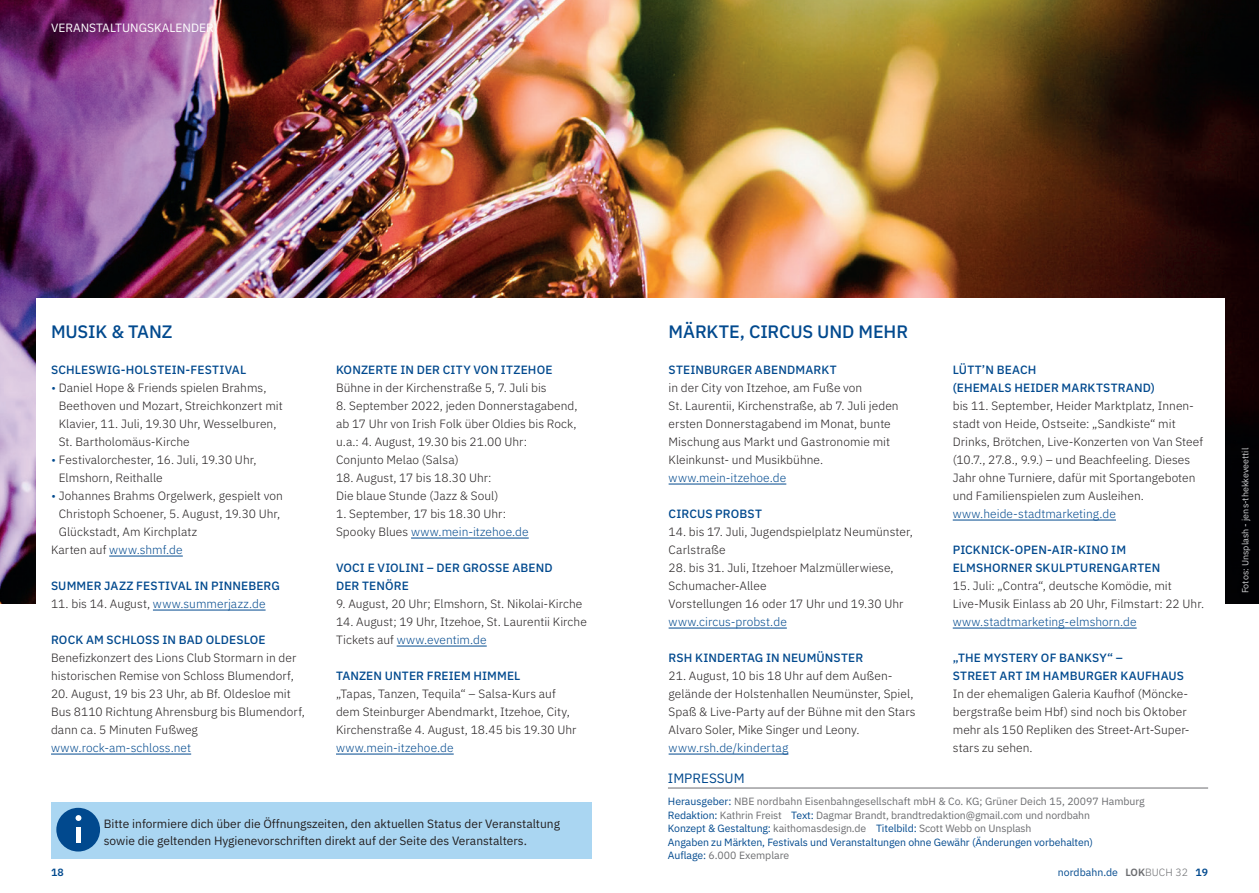
<style>
.page{position:relative;width:1259px;height:893px;background:#fff}
.page>*{position:absolute;margin:0;border:0;box-sizing:border-box;transform-origin:0 0}
.HL_Kai{font:500 18px "IBM Plex Sans";letter-spacing:-.005em;color:#01498e}
.t1{font:13.5px "IBM Plex Sans";color:#01498e}
.Copy{font:300 12px/18px "IBM Plex Sans";letter-spacing:.005em;color:#231f20}
.HL_Kai-2{font:500 12px/18px "IBM Plex Sans";letter-spacing:.01em;color:#01498e}
.Copy-2{font:300 12px "IBM Plex Sans";letter-spacing:.005em;color:#01498e}
.Copy-3{font:12px/16.5px "IBM Plex Sans";color:#231f20}
.HL_Kai-3{font:300 12px "IBM Plex Sans";letter-spacing:.005em;color:#01498e}
.Copy-4{font:500 12px "IBM Plex Sans";letter-spacing:.01em;color:#01498e}
.t2{font:12px "IBM Plex Sans";color:#fff}
.t3{font:10.5px/13.5px "IBM Plex Sans";letter-spacing:-.01em;color:#6c6d70}
.t4{font:10.5px "IBM Plex Sans";letter-spacing:-.01em;color:#01498e}
.t5{font:600 10.5px "IBM Plex Sans";color:#01498e}
.t6{font:9px "IBM Plex Sans";color:#cfd0d2}
.s1{font-family:"DIN Next LT Pro";color:#01498e}
.s2{color:#231f20}
.s3{color:#01498e}
.s4{font-weight:600;color:#6c6d70}
.s5{font-weight:300;color:#6c6d70}
.s6{font-weight:600}
</style>
<div class="page">
<img style="left:0;top:0;width:1259px;height:604px">
<div style="left:36px;top:298px;width:1189px;height:412px;background:#fff"></div>
<hr style="left:109px;top:556px;width:74px;height:1px;background:#01498e">
<hr style="left:153px;top:610px;width:112px;height:1px;background:#01498e">
<hr style="left:51px;top:754px;width:140px;height:1px;background:#01498e">
<hr style="left:411px;top:538px;width:118px;height:1px;background:#01498e">
<hr style="left:397px;top:646px;width:90px;height:1px;background:#01498e">
<hr style="left:336px;top:754px;width:118px;height:1px;background:#01498e">
<hr style="left:668px;top:484px;width:118px;height:1px;background:#01498e">
<hr style="left:668px;top:628px;width:119px;height:1px;background:#01498e">
<hr style="left:668px;top:754px;width:120px;height:1px;background:#01498e">
<hr style="left:952px;top:520px;width:164px;height:1px;background:#01498e">
<hr style="left:952px;top:628px;width:184px;height:1px;background:#01498e">
<hr style="left:668px;top:788px;width:540px;height:1px;background:#6c6d70">
<div style="left:51px;top:802px;width:540px;height:57px;background:#aad6f2"></div>
<div style="left:56px;top:808px;width:44px;height:43px;background:#01498e;border-radius:50%"></div>
<div style="left:76px;top:827px;width:5px;height:16px;background:#fff"></div>
<svg style="left:76px;top:815px;width:5px;height:6px"></svg>
<p class="t2" style="left:51px;top:18px;width:164px">VERANSTALTUNGSKALENDER</p>
<p class="HL_Kai" style="left:51px;top:318px;width:123px">MUSIK &amp; TANZ</p>
<p class="HL_Kai-2" style="left:51px;top:360px;width:197px">SCHLESWIG-HOLSTEIN-FESTIVAL</p>
<p class="Copy" style="left:59px;top:378px;width:225px;text-indent:-8px"><span class="s1">•</span> Daniel Hope &amp; Friends spielen Brahms, Beethoven und Mozart, Streichkonzert mit Klavier, 11. Juli, 19.30 Uhr, Wesselburen, St. Bartholomäus-Kirche</p>
<p class="Copy" style="left:59px;top:450px;width:199px;text-indent:-8px"><span class="s1">•</span> Festivalorchester, 16. Juli, 19.30 Uhr,<br>Elmshorn, Reithalle</p>
<p class="Copy" style="left:59px;top:486px;width:225px;text-indent:-8px"><span class="s1">•</span> Johannes Brahms Orgelwerk, gespielt von<br>Christoph Schoener, 5. August, 19.30 Uhr,<br>Glückstadt, Am Kirchplatz</p>
<p class="Copy-2" style="left:51px;top:541px;width:133px"><span class="s2">Karten auf</span> www.shmf.de</p>
<p class="HL_Kai-2" style="left:51px;top:576px;width:230px">SUMMER JAZZ FESTIVAL IN PINNEBERG</p>
<p class="HL_Kai-3" style="left:51px;top:595px;width:216px"><span class="s2">11. bis 14. August,</span> www.summerjazz.de</p>
<p class="HL_Kai-2" style="left:51px;top:630px;width:216px">ROCK AM SCHLOSS IN BAD OLDESLOE</p>
<p class="Copy" style="left:51px;top:648px;width:247px">Benefizkonzert des Lions Club Stormarn in der historischen Remise von Schloss Blumendorf,</p>
<p class="Copy" style="left:51px;top:684px;width:255px">20. August, 19 bis 23 Uhr, ab Bf. Oldesloe mit<br>Bus 8110 Richtung Ahrensburg bis Blumendorf, dann ca. 5 Minuten Fußweg</p>
<p class="Copy-2" style="left:51px;top:739px;width:142px">www.rock-am-schloss.net</p>
<p class="HL_Kai-2" style="left:336px;top:360px;width:218px">KONZERTE IN DER CITY VON ITZEHOE</p>
<p class="Copy" style="left:336px;top:378px;width:212px">Bühne in der Kirchenstraße 5, 7. Juli bis</p>
<p class="Copy" style="left:336px;top:396px;width:243px">8. September 2022, jeden Donnerstagabend, ab 17 Uhr von Irish Folk über Oldies bis Rock, u.a.: 4. August, 19.30 bis 21.00 Uhr:<br>Conjunto Melao (Salsa)</p>
<p class="Copy" style="left:336px;top:468px;width:164px">18. August, 17 bis 18.30 Uhr:<br>Die blaue Stunde (Jazz &amp; Soul)</p>
<p class="Copy" style="left:336px;top:504px;width:194px">1. September, 17 bis 18.30 Uhr:<br>Spooky Blues <span class="s3">www.mein-itzehoe.de</span></p>
<p class="HL_Kai-2" style="left:336px;top:558px;width:218px">VOCI E VIOLINI – DER GROSSE ABEND</p>
<p class="HL_Kai-2" style="left:336px;top:576px;width:74px">DER TENÖRE</p>
<p class="Copy" style="left:336px;top:594px;width:248px">9. August, 20 Uhr; Elmshorn, St. Nikolai-Kirche</p>
<p class="Copy" style="left:336px;top:612px;width:252px">14. August; 19 Uhr, Itzehoe, St. Laurentii Kirche</p>
<p class="Copy-2" style="left:336px;top:631px;width:152px"><span class="s2">Tickets auf</span> www.eventim.de</p>
<p class="Copy-4" style="left:336px;top:667px;width:186px">TANZEN UNTER FREIEM HIMMEL</p>
<p class="Copy" style="left:336px;top:684px;width:221px">„Tapas, Tanzen, Tequila“ – Salsa-Kurs auf</p>
<p class="Copy" style="left:336px;top:702px;width:235px">dem Steinburger Abendmarkt, Itzehoe, City,</p>
<p class="Copy" style="left:336px;top:720px;width:242px">Kirchenstraße 4. August, 18.45 bis 19.30 Uhr</p>
<p class="Copy-2" style="left:336px;top:739px;width:119px">www.mein-itzehoe.de</p>
<p class="Copy-3" style="left:104px;top:815px;width:458px">Bitte informiere dich über die Öffnungszeiten, den aktuellen Status der Veranstaltung sowie die geltenden Hygienevorschriften direkt auf der Seite des Veranstalters.</p>
<p class="HL_Kai" style="left:668px;top:318px;width:241px">MÄRKTE, CIRCUS UND MEHR</p>
<p class="HL_Kai-2" style="left:668px;top:360px;width:170px">STEINBURGER ABENDMARKT</p>
<p class="Copy" style="left:668px;top:378px;width:232px">in der City von Itzehoe, am Fuße von<br>St. Laurentii, Kirchenstraße, ab 7. Juli jeden ersten Donnerstagabend im Monat, bunte Mischung aus Markt und Gastronomie mit Kleinkunst- und Musikbühne.</p>
<p class="Copy-2" style="left:668px;top:469px;width:119px">www.mein-itzehoe.de</p>
<p class="HL_Kai-2" style="left:668px;top:504px;width:95px">CIRCUS PROBST</p>
<p class="Copy" style="left:668px;top:522px;width:246px">14. bis 17. Juli, Jugendspielplatz Neumünster,<br>Carlstraße</p>
<p class="Copy" style="left:668px;top:558px;width:226px">28. bis 31. Juli, Itzehoer Malzmüllerwiese,<br>Schumacher-Allee</p>
<p class="Copy" style="left:668px;top:594px;width:236px">Vorstellungen 16 oder 17 Uhr und 19.30 Uhr</p>
<p class="Copy-2" style="left:668px;top:613px;width:120px">www.circus-probst.de</p>
<p class="HL_Kai-2" style="left:668px;top:648px;width:196px">RSH KINDERTAG IN NEUMÜNSTER</p>
<p class="Copy" style="left:668px;top:666px;width:248px">21. August, 10 bis 18 Uhr auf dem Außen&shy;gelände der Holstenhallen Neumünster, Spiel, Spaß &amp; Live-Party auf der Bühne mit den Stars Alvaro Soler, Mike Singer und Leony.</p>
<p class="Copy-2" style="left:668px;top:739px;width:121px">www.rsh.de/kindertag</p>
<p class="HL_Kai-2" style="left:952px;top:360px;width:204px">LÜTT’N BEACH<br>(EHEMALS HEIDER MARKTSTRAND)</p>
<p class="Copy" style="left:952px;top:396px;width:252px">bis 11. September, Heider Marktplatz, Innen&shy;stadt von Heide, Ostseite: „Sandkiste“ mit Drinks, Brötchen, Live-Konzerten von Van Steef (10.7., 27.8., 9.9.) – und Beachfeeling. Dieses Jahr ohne Turniere, dafür mit Sportangeboten und Familienspielen zum Ausleihen. <span class="s3">www.heide-stadtmarketing.de</span></p>
<p class="HL_Kai-2" style="left:952px;top:540px;width:209px">PICKNICK-OPEN-AIR-KINO IM<br>ELMSHORNER SKULPTURENGARTEN</p>
<p class="Copy" style="left:952px;top:576px;width:253px">15. Juli: „Contra“, deutsche Komödie, mit<br>Live-Musik Einlass ab 20 Uhr, Filmstart: 22 Uhr.</p>
<p class="Copy-2" style="left:952px;top:613px;width:185px">www.stadtmarketing-elmshorn.de</p>
<p class="HL_Kai-2" style="left:952px;top:648px;width:233px">„THE MYSTERY OF BANKSY“ –<br>STREET ART IM HAMBURGER KAUFHAUS</p>
<p class="Copy" style="left:952px;top:684px;width:238px">In der ehemaligen Galeria Kaufhof (Möncke&shy;bergstraße beim Hbf) sind noch bis Oktober mehr als 150 Repliken des Street-Art-Super&shy;stars zu sehen.</p>
<p class="t1" style="left:668px;top:768px;width:78px">IMPRESSUM</p>
<p class="t3" style="left:668px;top:794px;width:478px"><span class="s3">Herausgeber:</span> NBE nordbahn Eisenbahngesellschaft mbH &amp; Co. KG; Grüner Deich 15, 20097 Hamburg<br><span class="s3">Redaktion:</span> Kathrin Freist <span class="s3">Text:</span> Dagmar Brandt, brandtredaktion@gmail.com und nordbahn<br><span class="s3">Konzept &amp; Gestaltung:</span> kaithomasdesign.de <span class="s3">Titelbild:</span> Scott Webb on Unsplash</p>
<p class="t4" style="left:668px;top:834px;width:427px">Angaben zu Märkten, Festivals und Veranstaltungen ohne Gewähr (Änderungen vorbehalten)</p>
<p class="t3" style="left:668px;top:848px;width:123px"><span class="s3">Auflage:</span> 6.000 Exemplare</p>
<p class="t5" style="left:51px;top:864px;width:14px">18</p>
<p class="t4" style="left:1058px;top:864px;width:152px">nordbahn.de <span class="s4">LOK</span><span class="s5">BUCH 32</span> <span class="s6">19</span></p>
<p class="t6" style="left:1238px;top:593px;width:147px;rotate:-90deg">Fotos: Unsplash - jens-thekkeveettil</p>
</div>
